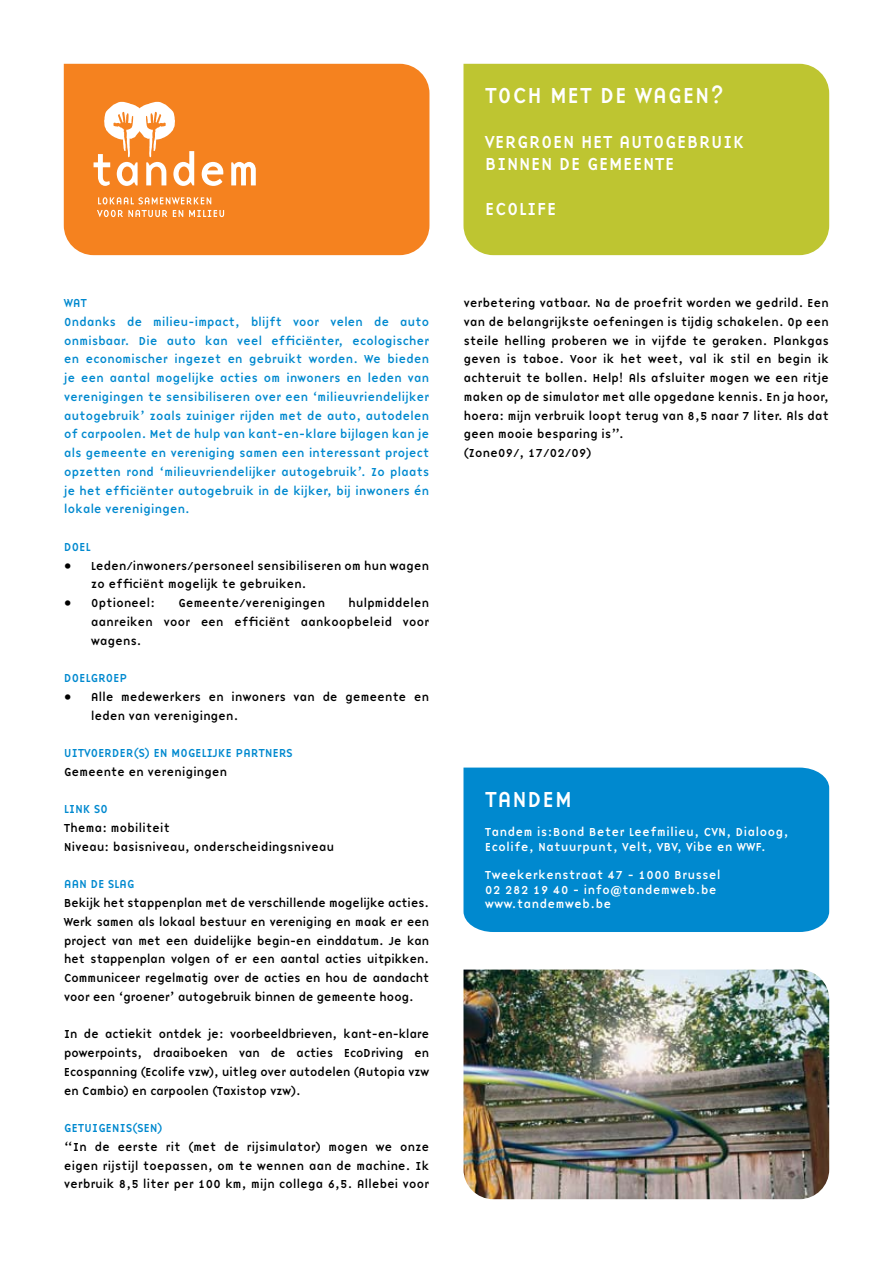
<style>
.page{position:relative;width:893px;height:1263px;background:#fff}
.page>*{position:absolute;margin:0;border:0;box-sizing:border-box;transform-origin:0 0}
.t1{font:22.5px "Base Nine";color:#fff}
.t2{font:18px "Base Nine";color:#fff}
.t3{font:12px/18.8px "Base Nine";letter-spacing:-.03em;color:#000}
.t4{font:12px/18.8px "Base Nine";letter-spacing:-.03em;color:#0089cf}
.t5{font:12px/18.8px "Base Nine";letter-spacing:-.05em;color:#000}
.t6{font:12px/14.4px "Base Nine";color:#fff}
.s1{color:#0089cf}
.s2{color:#000}
</style>
<div class="page">
<div style="left:64px;top:64px;width:365px;height:191px;background:#f5821f"></div>
<svg style="left:202px;top:162px;width:22px;height:24px"></svg>
<svg style="left:231px;top:162px;width:25px;height:23px"></svg>
<svg style="left:94px;top:102px;width:100px;height:84px"></svg>
<svg style="left:97px;top:210px;width:127px;height:7px"></svg>
<svg style="left:98px;top:197px;width:113px;height:7px"></svg>
<div style="left:463px;top:64px;width:366px;height:191px;background:#bec531"></div>
<div style="left:463px;top:767px;width:366px;height:165px;background:#0089cf"></div>
<img style="left:463px;top:969px;width:366px;height:230px">
<p class="t4" style="left:64px;top:293px;width:367px">Wat<br>Ondanks de milieu-impact, blijft voor velen de auto onmisbaar. Die auto kan veel efficiënter, ecologischer en economischer ingezet en gebruikt worden. We bieden je een aantal mogelijke acties om inwoners en leden van verenigingen te sensibiliseren over een ‘milieuvriendelijker autogebruik’ zoals zuiniger rijden met de auto, autodelen of carpoolen. Met de hulp van kant-en-klare bijlagen kan je als gemeente en vereniging samen een interessant project opzetten rond ‘milieuvriendelijker autogebruik’. Zo plaats je het efficiënter autogebruik in de kijker, bij inwoners én lokale verenigingen.</p>
<p class="t4" style="left:64px;top:537px;width:28px">Doel</p>
<p class="t3" style="left:91px;top:556px;width:340px">Leden/inwoners/personeel sensibiliseren om hun wagen zo efficiënt mogelijk te gebruiken.<br>Optioneel:</p>
<p class="t3" style="left:64px;top:556px;width:10px">•</p>
<p class="t3" style="left:64px;top:593px;width:10px">•</p>
<p class="t3" style="left:91px;top:593px;width:340px;text-align:justify;text-indent:257px">hulpmiddelen aanreiken voor een efficiënt aankoopbeleid voor wagens.</p>
<p class="t3" style="left:91px;top:668px;width:340px;text-indent:-27px"><span class="s1">Doelgroep<br></span>Alle medewerkers en inwoners van de gemeente en leden van verenigingen.</p>
<p class="t4" style="left:64px;top:743px;width:231px">Uitvoerder(s) en mogelijke partners<br><span class="s2">Gemeente en verenigingen</span></p>
<p class="t3" style="left:64px;top:800px;width:272px"><span class="s1">Link SO<br></span>Thema: mobiliteit<br>Niveau: basisniveau, onderscheidingsniveau</p>
<p class="t5" style="left:64px;top:875px;width:367px"><span class="s1">Aan de slag<br></span>Bekijk het stappenplan met de verschillende mogelijke acties.<br>Werk samen als lokaal bestuur en vereniging en maak er een project van met een duidelijke begin-en einddatum. Je kan het stappenplan volgen of er een aantal acties uitpikken.<br>Communiceer regelmatig over de acties en hou de aandacht voor een ‘groener’ autogebruik binnen de gemeente hoog.</p>
<p class="t3" style="left:64px;top:1025px;width:367px;text-align:justify">In de actiekit ontdek je: voorbeeldbrieven, kant-en-klare powerpoints, draaiboeken van de acties EcoDriving en Ecospanning (Ecolife vzw), uitleg over autodelen (Autopia vzw en Cambio) en carpoolen (Taxistop vzw).</p>
<p class="t3" style="left:64px;top:1118px;width:367px"><span class="s1">Getu igenis(sen)<br></span>“In de eerste rit (met de rijsimulator) mogen we onze eigen rijstijl toepassen, om te wennen aan de machine. Ik verbruik 8,5 liter per 100 km, mijn collega 6,5. Allebei voor</p>
<p class="t3" style="left:178px;top:593px;width:149px">Gemeente/verenigingen</p>
<p class="t3" style="left:64px;top:687px;width:10px">•</p>
<p class="t1" style="left:485px;top:79px;width:27px">Toch</p>
<p class="t1" style="left:550px;top:79px;width:15px">met</p>
<p class="t1" style="left:600px;top:79px;width:51px">de wagen</p>
<p class="t1" style="left:710px;top:79px;width:17px">?</p>
<p class="t2" style="left:485px;top:129px;width:68px">Ve rg roen</p>
<p class="t2" style="left:581px;top:129px;width:11px">het</p>
<p class="t2" style="left:619px;top:129px;width:36px">autogeb</p>
<p class="t2" style="left:699px;top:129px;width:48px">ruik</p>
<p class="t2" style="left:485px;top:151px;width:192px">binnen de gemeente</p>
<p class="t2" style="left:485px;top:196px;width:74px">Ecolife</p>
<p class="t3" style="left:463px;top:293px;width:367px">verbetering vatbaar. Na de proefrit worden we gedrild. Een van de belangrijkste oefeningen is tijdig schakelen. Op een steile helling proberen we in vijfde te geraken. Plankgas geven is taboe. Voor ik het weet, val ik stil en begin ik achteruit te bollen. Help! Als afsluiter mogen we een ritje maken op de simulator met alle opgedane kennis. En ja hoor, hoera: mijn verbruik loopt terug van 8,5 naar 7 liter. Als dat geen mooie besparing is”.<br>(Zone09/, 17/02/09)</p>
<p class="t1" style="left:485px;top:784px;width:89px">Tandem</p>
<p class="t6" style="left:485px;top:825px;width:306px">Tandem is:Bond Beter Leefmilieu, CVN, Dialoog,<br>Ecolife, Natuurpunt, Velt, VBV, Vibe en WWF.</p>
<p class="t6" style="left:485px;top:868px;width:238px">Tweekerkenstraat 47 - 1000 Brussel<br>02 282 19 40 - info@tandemweb.be www.tandemweb.be</p>
</div>
